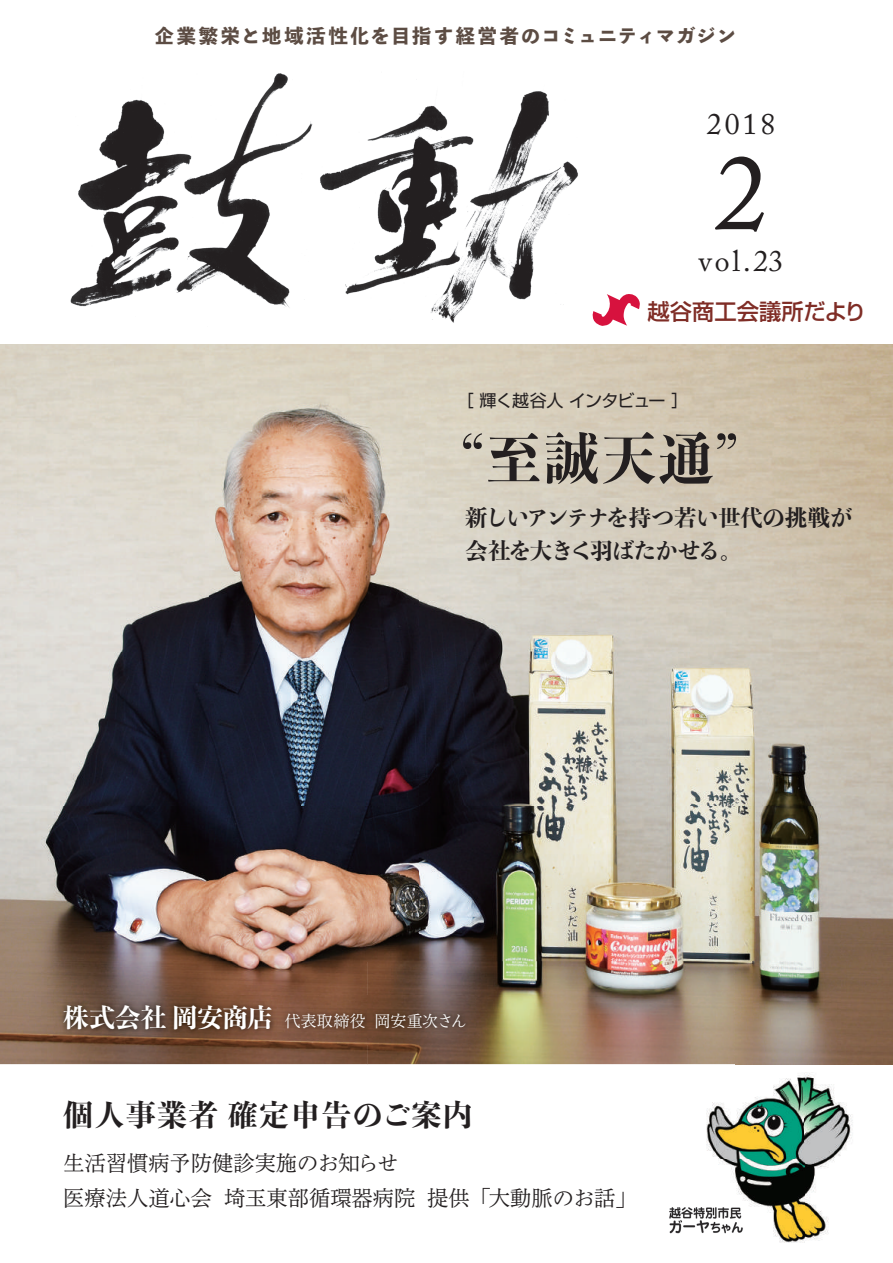
<style>
.page{position:relative;width:893px;height:1263px;background:#fff}
.page>*{position:absolute;margin:0;border:0;box-sizing:border-box;transform-origin:0 0}
.t1{font:106.35px "Adobe Caslon Pro";color:#231f20}
.t2{font:800 55.35px "Toppan Bunkyu Midashi Mincho Std N";color:#231f20}
.t3{font:800 29.7px "Toppan Bunkyu Midashi Mincho Std N";letter-spacing:.05em;color:#231f20}
.t4{font:29.7px "Adobe Caslon Pro";letter-spacing:.1em;color:#231f20}
.t5{font:800 22.35px/33px "Toppan Bunkyu Midashi Mincho Std N";letter-spacing:-.025em;color:#231f20}
.t6{font:500 22.35px "Shin Go Pro";color:#7f2d26}
.t7{font:21.3px/35.1px "Toppan Bunkyu Mincho Pr 6 N";color:#231f20}
.t8{font:800 19.2px "Toppan Bunkyu Midashi Gothic Std N";letter-spacing:.085em;color:#5c4c43}
.t9{font:16.95px "Shin Go Pro";letter-spacing:-.04em;color:#231f20}
.t10{font:15.9px "Toppan Bunkyu Mincho Pr 6 N";letter-spacing:.005em;color:#fff}
.s1{font-family:"Toppan Bunkyu Midashi Mincho Std N";font-weight:800;font-size:25.5px}
</style>
<div class="page">
<img style="left:70px;top:73px;width:508px;height:250px">
<img style="left:0;top:344px;width:893px;height:720px">
<img style="left:706px;top:1073px;width:147px;height:170px">
<img style="left:669px;top:1206px;width:76px;height:27px">
<svg style="left:592px;top:294px;width:48px;height:32px"></svg>
<img style="left:54px;top:995px;width:422px;height:49px">
<p class="t8" style="left:155px;top:21px;width:582px">企業繁栄と地域活性化を目指す経営者のコミュニティマガジン</p>
<h3 class="t4" style="left:707px;top:106px;width:70px">2018</h3>
<h1 class="t1" style="left:714px;top:130px;width:55px">2</h1>
<h3 class="t4" style="left:699px;top:243px;width:86px">vol.23</h3>
<p class="t6" style="left:647px;top:293px;width:221px">越谷商工会議所だより</p>
<p class="t9" style="left:457px;top:387px;width:233px">［ 輝く越谷人 インタビュー ］</p>
<h2 class="t2" style="left:462px;top:415px;width:277px">“至誠天通”</h2>
<p class="t5" style="left:465px;top:500px;width:388px">新しいアンテナを持つ若い世代の挑戦が会社を大きく羽ばたかせる。</p>
<p class="t10" style="left:63px;top:1006px;width:405px"><span class="s1">株式会社 岡安商店</span> 代表取締役 岡安重次さん</p>
<h3 class="t3" style="left:63px;top:1092px;width:411px">個人事業者 確定申告のご案内</h3>
<p class="t7" style="left:63px;top:1143px;width:575px">生活習慣病予防健診実施のお知らせ<br>医療法人道心会 埼玉東部循環器病院 提供「大動脈のお話」</p>
</div>
